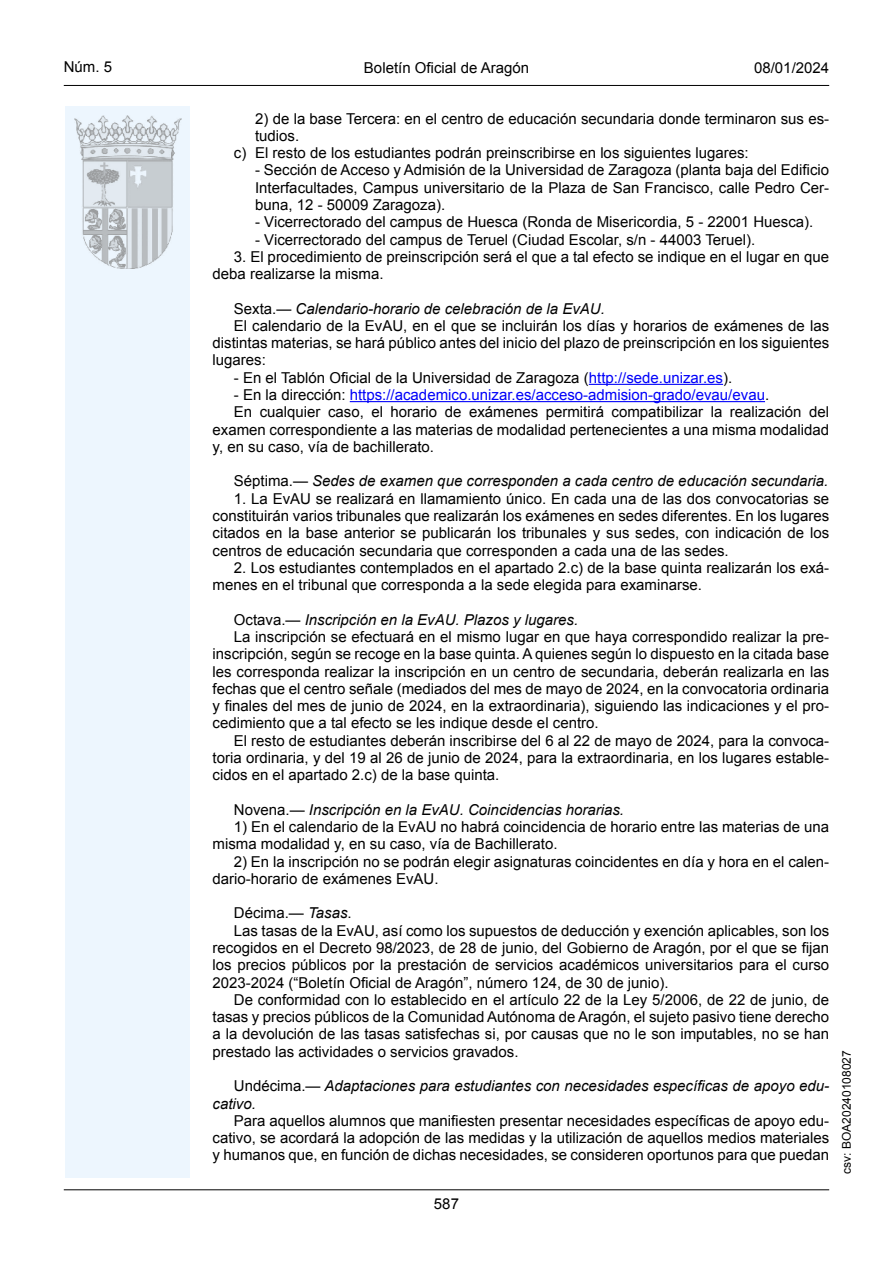
<style>
.page{position:relative;width:893px;height:1263px;background:#fff}
.page>*{position:absolute;margin:0;border:0;box-sizing:border-box;transform-origin:0 0}
.inicio_de_parrafo{font:15px/17.2px "Arial";color:#000;text-align:justify}
.Sangrado_01{font:15px/17.2px "Arial";color:#000}
.inicio_de_parrafo-2{font:italic 15px "Arial";color:#000}
.inicio_de_parrafo-3{font:15px/17.2px "Arial Italic MT2";color:#000}
.inicio_de_parrafo-4{font:15px "Arial";color:#0000fa}
.estilo_head-c{font:15px "Arial";color:#000}
.estilo_head-d{font:15px "Arial MT2";color:#000}
.estilo_head-i{font:15px "Arial MT2";color:#000}
.numero_pagina{font:15px "Arial MT2";color:#000}
.estilo_head-i-2{font:12px "Arial MT2";color:#000}
.s1{font-style:normal}
.s2{color:#0000fa}
.s3{color:#000}
.s4{font-family:"Arial MT2";color:#000}
.s5{font-style:italic}
.s6{font-family:"Arial MT2"}
.s7{font-family:"Arial"}
.s8{font-family:"Arial";font-style:italic}
</style>
<div class="page">
<div style="left:65px;top:106px;width:125px;height:1072px;background:#edf6fe"></div>
<img style="left:75px;top:115px;width:106px;height:153px">
<hr style="left:64px;top:85px;width:765px;height:1px;background:#000">
<hr style="left:64px;top:1189px;width:765px;height:1px;background:#000">
<hr style="left:589px;top:384px;width:134px;height:1px;background:#0000fa">
<hr style="left:350px;top:401px;width:415px;height:1px;background:#0000fa">
<p class="estilo_head-i" style="left:64px;top:57px;width:50px">Núm. 5</p>
<p class="estilo_head-c" style="left:364px;top:57px;width:167px">Boletín Oficial de Aragón</p>
<p class="estilo_head-d" style="left:754px;top:57px;width:77px">08/01/2024</p>
<p class="Sangrado_01" style="left:255px;top:110px;width:576px">2) de la base Tercera: en el centro de educación secundaria donde terminaron sus es&shy;tudios.</p>
<p class="Sangrado_01" style="left:234px;top:144px;width:516px">c) El resto de los estudiantes podrán preinscribirse en los siguientes lugares:</p>
<p class="Sangrado_01" style="left:255px;top:162px;width:576px;text-align:justify">- Sección de Acceso y Admisión de la Universidad de Zaragoza (planta baja del Edificio Interfacultades, Campus universitario de la Plaza de San Francisco, calle Pedro Cer&shy;buna, 12 - 50009 Zaragoza).</p>
<p class="Sangrado_01" style="left:255px;top:213px;width:560px">- Vicerrectorado del campus de Huesca (Ronda de Misericordia, 5 - 22001 Huesca).</p>
<p class="Sangrado_01" style="left:255px;top:231px;width:502px">- Vicerrectorado del campus de Teruel (Ciudad Escolar, s/n - 44003 Teruel).</p>
<p class="inicio_de_parrafo" style="left:213px;top:248px;width:618px;text-indent:21px">3. El procedimiento de preinscripción será el que a tal efecto se indique en el lugar en que deba realizarse la misma.</p>
<p class="inicio_de_parrafo-2" style="left:234px;top:299px;width:372px"><span class="s1">Sexta.—</span> Calendario-horario de celebración de la EvAU.</p>
<p class="inicio_de_parrafo" style="left:213px;top:317px;width:618px;text-indent:21px">El calendario de la EvAU, en el que se incluirán los días y horarios de exámenes de las distintas materias, se hará público antes del inicio del plazo de preinscripción en los siguientes lugares:</p>
<p class="inicio_de_parrafo" style="left:234px;top:369px;width:500px">- En el Tablón Oficial de la Universidad de Zaragoza (<span class="s2">http://sede.unizar.es</span>).</p>
<p class="inicio_de_parrafo-4" style="left:234px;top:385px;width:537px"><span class="s3">- En la dirección:</span> https://academico.unizar.es/acceso-admision-grado/evau/evau<span class="s4">.</span></p>
<p class="inicio_de_parrafo" style="left:213px;top:404px;width:618px;text-indent:21px">En cualquier caso, el horario de exámenes permitirá compatibilizar la realización del examen correspondiente a las materias de modalidad pertenecientes a una misma modalidad y, en su caso, vía de bachillerato.</p>
<p class="inicio_de_parrafo-2" style="left:234px;top:471px;width:596px"><span class="s1">Séptima.—</span> Sedes de examen que corresponden a cada centro de educación secundaria.</p>
<p class="inicio_de_parrafo" style="left:213px;top:490px;width:618px;text-indent:21px">1. La EvAU se realizará en llamamiento único. En cada una de las dos convocatorias se constituirán varios tribunales que realizarán los exámenes en sedes diferentes. En los lugares citados en la base anterior se publicarán los tribunales y sus sedes, con indicación de los centros de educación secundaria que corresponden a cada una de las sedes.</p>
<p class="inicio_de_parrafo" style="left:213px;top:559px;width:618px;text-indent:21px">2. Los estudiantes contemplados en el apartado 2.c) de la base quinta realizarán los exá&shy;menes en el tribunal que corresponda a la sede elegida para examinarse.</p>
<p class="inicio_de_parrafo-2" style="left:234px;top:610px;width:346px"><span class="s1">Octava.—</span> Inscripción en la EvAU. Plazos y lugares.</p>
<p class="inicio_de_parrafo" style="left:213px;top:628px;width:618px;text-indent:21px">La inscripción se efectuará en el mismo lugar en que haya correspondido realizar la pre&shy;inscripción, según se recoge en la base quinta. A quienes según lo dispuesto en la citada base les corresponda realizar la inscripción en un centro de secundaria, deberán realizarla en las fechas que el centro señale (mediados del mes de mayo de 2024, en la convocatoria ordinaria y finales del mes de junio de 2024, en la extraordinaria), siguiendo las indicaciones y el pro&shy;cedimiento que a tal efecto se les indique desde el centro.</p>
<p class="inicio_de_parrafo" style="left:213px;top:732px;width:618px;text-indent:21px">El resto de estudiantes deberán inscribirse del 6 al 22 de mayo de 2024, para la convoca&shy;toria ordinaria, y del 19 al 26 de junio de 2024, para la extraordinaria, en los lugares estable&shy;cidos en el apartado 2.c) de la base quinta.</p>
<p class="inicio_de_parrafo-2" style="left:234px;top:800px;width:392px"><span class="s1">Novena.—</span> Inscripción en la EvAU. Coincidencias horarias.</p>
<p class="inicio_de_parrafo" style="left:213px;top:818px;width:618px;text-indent:21px">1) En el calendario de la EvAU no habrá coincidencia de horario entre las materias de una misma modalidad y, en su caso, vía de Bachillerato.</p>
<p class="inicio_de_parrafo" style="left:213px;top:853px;width:618px;text-indent:21px">2) En la inscripción no se podrán elegir asignaturas coincidentes en día y hora en el calen&shy;dario-horario de exámenes EvAU.</p>
<p class="inicio_de_parrafo" style="left:234px;top:905px;width:119px">Décima.— <span class="s5">Tasas</span><span class="s6">.</span></p>
<p class="inicio_de_parrafo" style="left:213px;top:922px;width:618px;text-indent:21px">Las tasas de la EvAU, así como los supuestos de deducción y exención aplicables, son los recogidos en el Decreto 98/2023, de 28 de junio, del Gobierno de Aragón, por el que se fijan los precios públicos por la prestación de servicios académicos universitarios para el curso 2023-2024 (“Boletín Oficial de Aragón”, número 124, de 30 de junio).</p>
<p class="inicio_de_parrafo" style="left:213px;top:991px;width:618px;text-indent:21px">De conformidad con lo establecido en el artículo 22 de la Ley 5/2006, de 22 de junio, de tasas y precios públicos de la Comunidad Autónoma de Aragón, el sujeto pasivo tiene derecho a la devolución de las tasas satisfechas si, por causas que no le son imputables, no se han prestado las actividades o servicios gravados.</p>
<p class="inicio_de_parrafo-3" style="left:213px;top:1077px;width:618px;text-indent:21px"><span class="s7">Undécima.—</span> Adaptaciones para estudiantes con necesidades específicas de apoyo edu&shy;<span class="s8">cativo.</span></p>
<p class="inicio_de_parrafo" style="left:213px;top:1112px;width:618px;text-indent:21px">Para aquellos alumnos que manifiesten presentar necesidades específicas de apoyo edu&shy;cativo, se acordará la adopción de las medidas y la utilización de aquellos medios materiales y humanos que, en función de dichas necesidades, se consideren oportunos para que puedan</p>
<p class="numero_pagina" style="left:434px;top:1194px;width:27px">587</p>
<p class="estilo_head-i-2" style="left:839px;top:1174px;width:125px;rotate:-90deg">csv: BOA20240108027</p>
</div>
